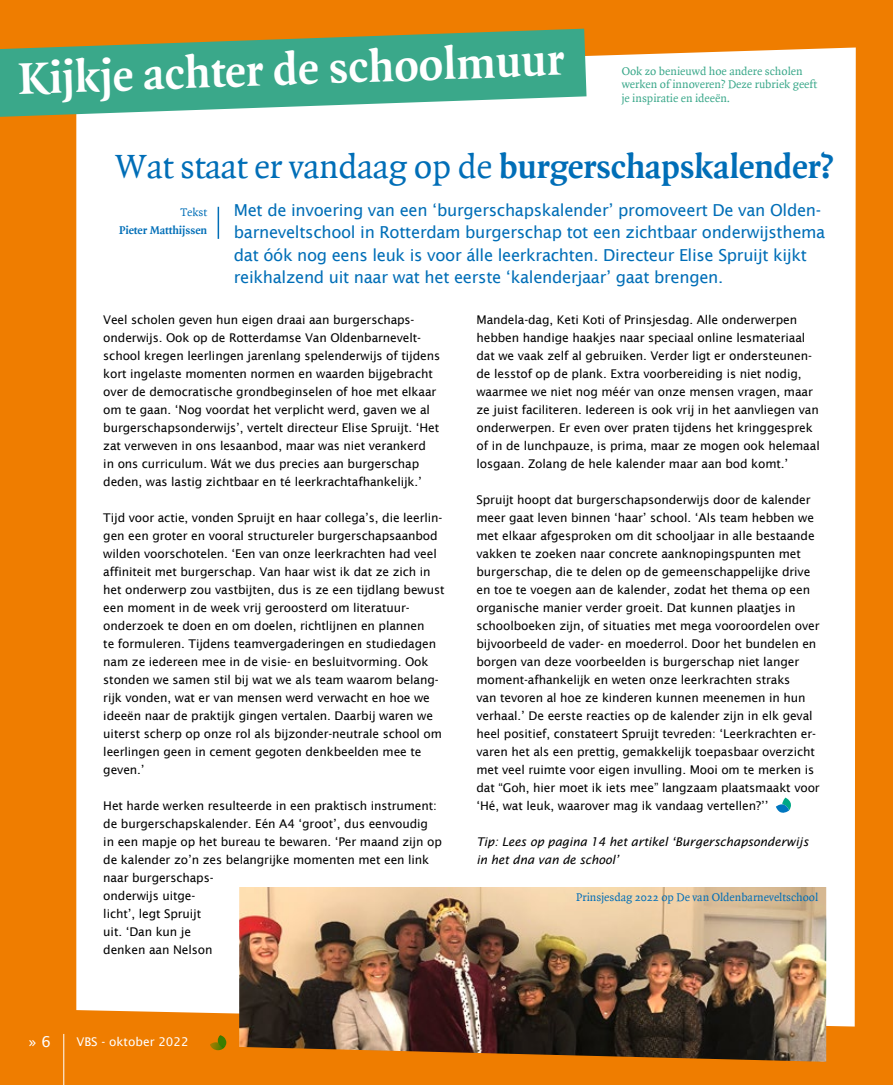
<style>
.page{position:relative;width:893px;height:1085px;background:#fff}
.page>*{position:absolute;margin:0;border:0;box-sizing:border-box;transform-origin:0 0}
.t1{font:700 47.55px "Quadraat";color:#fff}
.t2{font:36px "Quadraat";letter-spacing:-.01em;color:#006eb7}
.t3{font:16.5px/22.5px "Lucida Sans";letter-spacing:-.02em;color:#006eb7}
.t4{font:15px "Lucida Sans";color:#fff}
.t5{font:12px/18px "Lucida Sans";letter-spacing:-.01em;color:#000}
.t6{font:12px/13.5px "Quadraat";color:#3aa88a}
.t7{font:italic 12px/18px "Lucida Sans";letter-spacing:-.01em;color:#000}
.t8{font:12px "Quadraat";color:#006eb7}
.t9{font:700 12px "Quadraat";color:#006eb7}
.t10{font:12px "Lucida Sans";color:#fff}
.s1{font-weight:700}
</style>
<div class="page">
<div style="left:0;top:0;width:893px;height:1084px;background:#ef7d00"></div>
<div style="left:76px;top:47px;width:780px;height:979px;background:#fff"></div>
<hr style="left:64px;top:1033px;width:1px;height:51px;background:#fff">
<svg style="left:210px;top:1035px;width:16px;height:15px"></svg>
<svg style="left:0;top:28px;width:655px;height:125px;background:#9dc2a2"></svg>
<svg style="left:776px;top:797px;width:15px;height:15px"></svg>
<hr style="left:218px;top:207px;width:1px;height:32px;background:#006eb7">
<img style="left:239px;top:886px;width:587px;height:175px">
<h1 class="t1" style="left:18px;top:54px;width:548px;rotate:-2deg">Kijkje achter de schoolmuur</h1>
<p class="t6" style="left:622px;top:65px;width:197px">Ook zo benieuwd hoe andere scholen werken of innoveren? Deze rubriek geeft je inspiratie en ideeën.</p>
<h2 class="t2" style="left:115px;top:148px;width:720px">Wat staat er vandaag op de <span class="s1">burgerschapskalender?</span></h2>
<p class="t8" style="left:181px;top:206px;width:28px">Tekst</p>
<p class="t9" style="left:119px;top:224px;width:90px">Pieter Matthijssen</p>
<p class="t3" style="left:234px;top:199px;width:593px">Met de invoering van een ‘burgerschapskalender’ promoveert De van Olden&shy;barneveltschool in Rotterdam burgerschap tot een zichtbaar onderwijsthema dat óók nog eens leuk is voor álle leerkrachten. Directeur Elise Spruijt kijkt reikhalzend uit naar wat het eerste ‘kalenderjaar’ gaat brengen.</p>
<p class="t5" style="left:103px;top:310px;width:338px">Veel scholen geven hun eigen draai aan burgerschaps&shy;onderwijs. Ook op de Rotterdamse Van Oldenbarnevelt&shy;school kregen leerlingen jarenlang spelenderwijs of tijdens kort ingelaste momenten normen en waarden bijgebracht over de democratische grondbeginselen of hoe met elkaar om te gaan. ‘Nog voordat het verplicht werd, gaven we al burgerschapsonderwijs’, vertelt directeur Elise Spruijt. ‘Het zat verweven in ons lesaanbod, maar was niet verankerd<br>in ons curriculum. Wát we dus precies aan burgerschap deden, was lastig zichtbaar en té leerkrachtafhankelijk.’</p>
<p class="t5" style="left:103px;top:508px;width:343px">Tijd voor actie, vonden Spruijt en haar collega’s, die leerlin&shy;gen een groter en vooral structureler burgerschapsaanbod wilden voorschotelen. ‘Een van onze leerkrachten had veel affiniteit met burgerschap. Van haar wist ik dat ze zich in het onderwerp zou vastbijten, dus is ze een tijdlang bewust een moment in de week vrij geroosterd om literatuur&shy;onderzoek te doen en om doelen, richtlijnen en plannen<br>te formuleren. Tijdens teamvergaderingen en studiedagen nam ze iedereen mee in de visie- en besluitvorming. Ook stonden we samen stil bij wat we als team waarom belang&shy;rijk vonden, wat er van mensen werd verwacht en hoe we ideeën naar de praktijk gingen vertalen. Daarbij waren we uiterst scherp op onze rol als bijzonder-neutrale school om leerlingen geen in cement gegoten denkbeelden mee te geven.’</p>
<p class="t5" style="left:103px;top:796px;width:340px">Het harde werken resulteerde in een praktisch instrument: de burgerschapskalender. Eén A4 ‘groot’, dus eenvoudig<br>in een mapje op het bureau te bewaren. ‘Per maand zijn op de kalender zo’n zes belangrijke momenten met een link naar burgerschaps-<br>onderwijs uitge-<br>licht’, legt Spruijt<br>uit. ‘Dan kun je<br>denken aan Nelson</p>
<p class="t4" style="left:29px;top:1032px;width:24px">» 6</p>
<p class="t10" style="left:77px;top:1035px;width:114px">VBS - oktober 2022</p>
<p class="t5" style="left:476px;top:310px;width:345px">Mandela-dag, Keti Koti of Prinsjesdag. Alle onderwerpen hebben handige haakjes naar speciaal online lesmateriaal dat we vaak zelf al gebruiken. Verder ligt er ondersteunen&shy;de lesstof op de plank. Extra voorbereiding is niet nodig, waarmee we niet nog méér van onze mensen vragen, maar ze juist faciliteren. Iedereen is ook vrij in het aanvliegen van onderwerpen. Er even over praten tijdens het kringgesprek of in de lunchpauze, is prima, maar ze mogen ook helemaal losgaan. Zolang de hele kalender maar aan bod komt.’</p>
<p class="t5" style="left:476px;top:490px;width:345px">Spruijt hoopt dat burgerschapsonderwijs door de kalender meer gaat leven binnen ‘haar’ school. ‘Als team hebben we met elkaar afgesproken om dit schooljaar in alle bestaande vakken te zoeken naar concrete aanknopingspunten met burgerschap, die te delen op de gemeenschappelijke drive en toe te voegen aan de kalender, zodat het thema op een organische manier verder groeit. Dat kunnen plaatjes in schoolboeken zijn, of situaties met mega vooroordelen over bijvoorbeeld de vader- en moederrol. Door het bundelen en borgen van deze voorbeelden is burgerschap niet langer moment-afhankelijk en weten onze leerkrachten straks<br>van tevoren al hoe ze kinderen kunnen meenemen in hun verhaal.’ De eerste reacties op de kalender zijn in elk geval heel positief, constateert Spruijt tevreden: ‘Leerkrachten er&shy;varen het als een prettig, gemakkelijk toepasbaar overzicht met veel ruimte voor eigen invulling. Mooi om te merken is dat “Goh, hier moet ik iets mee” langzaam plaatsmaakt voor ‘Hé, wat leuk, waarover mag ik vandaag vertellen?’’</p>
<p class="t7" style="left:476px;top:832px;width:334px">Tip: Lees op pagina 14 het artikel ‘Burgerschapsonderwijs in het dna van de school’</p>
<p class="t8" style="left:576px;top:891px;width:244px">Prinsjesdag 2022 op De van Oldenbarneveltschool</p>
</div>
